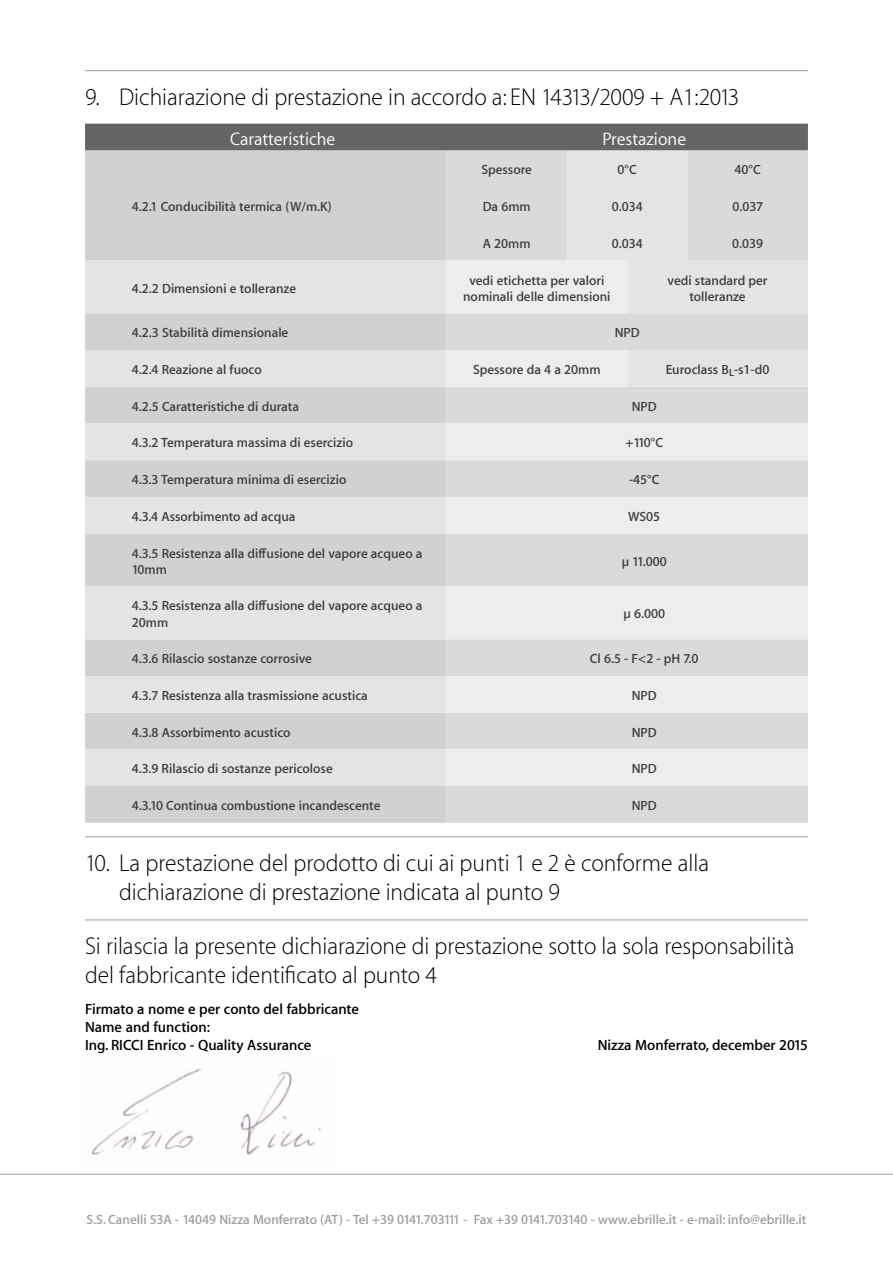
<style>
.page{position:relative;width:893px;height:1263px;background:#fff}
.page>*{position:absolute;margin:0;border:0;box-sizing:border-box;transform-origin:0 0}
.t1{font:100 24px/28.8px "Myriad Set Pro";color:#000}
.t2{font:18px "Myriad Set Pro Text";color:#fff}
.t3{font:600 15px/18px "Myriad Set Pro";color:#000}
.t4{font:600 13.5px/16.2px "Myriad Set Pro";color:#3e3d40;text-align:center}
.t5{font:600 13.5px "Myriad Set Pro";color:#9c9e9f}
</style>
<div class="page">
<hr style="left:85px;top:70px;width:723px;height:1px;background:#9c9e9f">
<hr style="left:85px;top:836px;width:723px;height:1px;background:#9c9e9f">
<hr style="left:85px;top:920px;width:723px;height:1px;background:#9c9e9f">
<div style="left:85px;top:124px;width:723px;height:27px;background:#646567"></div>
<div style="left:85px;top:786px;width:361px;height:37px;background:#d0d1d2"></div>
<div style="left:446px;top:786px;width:362px;height:37px;background:#d9dadb"></div>
<svg style="left:85px;top:151px;width:723px;height:635px;background:#d9dada"></svg>
<svg style="left:446px;top:261px;width:362px;height:525px;background:#e2e3e4"></svg>
<hr style="left:0;top:1174px;width:893px;height:1px;background:#9c9e9f">
<img style="left:92px;top:1068px;width:229px;height:88px">
<h1 class="t1" style="left:85px;top:82px;width:656px">9. Dichiarazione di prestazione in accordo a: EN 14313/2009 + A1:2013</h1>
<h2 class="t2" style="left:230px;top:125px;width:107px">Caratteristiche</h2>
<h2 class="t2" style="left:602px;top:125px;width:85px">Prestazione</h2>
<p class="t4" style="left:132px;top:198px;width:201px">4.2.1 Conducibilità termica (W/m.K)</p>
<p class="t4" style="left:481px;top:161px;width:52px">Spessore</p>
<p class="t4" style="left:618px;top:161px;width:21px">0°C</p>
<p class="t4" style="left:735px;top:161px;width:28px">40°C</p>
<p class="t4" style="left:483px;top:198px;width:50px">Da 6mm</p>
<p class="t4" style="left:612px;top:198px;width:33px">0.034</p>
<p class="t4" style="left:732px;top:198px;width:32px">0.037</p>
<p class="t4" style="left:483px;top:235px;width:49px">A 20mm</p>
<p class="t4" style="left:612px;top:235px;width:33px">0.034</p>
<p class="t4" style="left:732px;top:235px;width:32px">0.039</p>
<p class="t4" style="left:132px;top:279px;width:166px">4.2.2 Dimensioni e tolleranze</p>
<p class="t4" style="left:463px;top:271px;width:149px">vedi etichetta per valori nominali delle dimensioni</p>
<p class="t4" style="left:668px;top:271px;width:101px">vedi standard per tolleranze</p>
<p class="t4" style="left:132px;top:324px;width:158px">4.2.3 Stabilità dimensionale</p>
<p class="t4" style="left:615px;top:324px;width:27px">NPD</p>
<p class="t4" style="left:132px;top:361px;width:131px">4.2.4 Reazione al fuoco</p>
<p class="t4" style="left:473px;top:361px;width:129px">Spessore da 4 a 20mm</p>
<p class="t4" style="left:666px;top:361px;width:105px">Euroclass B<sub>L</sub>-s1-d0</p>
<p class="t4" style="left:132px;top:397px;width:169px">4.2.5 Caratteristiche di durata</p>
<p class="t4" style="left:632px;top:397px;width:27px">NPD</p>
<p class="t4" style="left:132px;top:434px;width:223px">4.3.2 Temperatura massima di esercizio</p>
<p class="t4" style="left:625px;top:434px;width:39px">+110°C</p>
<p class="t4" style="left:132px;top:471px;width:216px">4.3.3 Temperatura minima di esercizio</p>
<p class="t4" style="left:629px;top:471px;width:32px">-45°C</p>
<p class="t4" style="left:132px;top:508px;width:165px">4.3.4 Assorbimento ad acqua</p>
<p class="t4" style="left:628px;top:508px;width:34px">WS05</p>
<p class="t4" style="left:132px;top:544px;width:292px;text-align:left">4.3.5 Resistenza alla diffusione del vapore acqueo a<br>10mm</p>
<p class="t4" style="left:622px;top:552px;width:47px">μ 11.000</p>
<p class="t4" style="left:132px;top:597px;width:292px;text-align:left">4.3.5 Resistenza alla diffusione del vapore acqueo a<br>20mm</p>
<p class="t4" style="left:623px;top:605px;width:43px">μ 6.000</p>
<p class="t4" style="left:132px;top:650px;width:182px">4.3.6 Rilascio sostanze corrosive</p>
<p class="t4" style="left:590px;top:650px;width:110px">Cl 6.5 - F&lt;2 - pH 7.0</p>
<p class="t4" style="left:132px;top:687px;width:238px">4.3.7 Resistenza alla trasmissione acustica</p>
<p class="t4" style="left:632px;top:687px;width:27px">NPD</p>
<p class="t4" style="left:132px;top:723px;width:160px">4.3.8 Assorbimento acustico</p>
<p class="t4" style="left:632px;top:723px;width:27px">NPD</p>
<p class="t4" style="left:132px;top:760px;width:202px">4.3.9 Rilascio di sostanze pericolose</p>
<p class="t4" style="left:632px;top:760px;width:27px">NPD</p>
<p class="t4" style="left:132px;top:797px;width:250px">4.3.10 Continua combustione incandescente</p>
<p class="t4" style="left:632px;top:797px;width:27px">NPD</p>
<h1 class="t1" style="left:119px;top:848px;width:591px;text-indent:-34px">10. La prestazione del prodotto di cui ai punti 1 e 2 è conforme alla dichiarazione di prestazione indicata al punto 9</h1>
<h1 class="t1" style="left:85px;top:931px;width:711px">Si rilascia la presente dichiarazione di prestazione sotto la sola responsabilità del fabbricante identificato al punto 4</h1>
<p class="t3" style="left:85px;top:999px;width:276px">Firmato a nome e per conto del fabbricante<br>Name and function:<br>Ing. RICCI Enrico - Quality Assurance</p>
<p class="t3" style="left:598px;top:1035px;width:212px">Nizza Monferrato, december 2015</p>
<p class="t5" style="left:87px;top:1209px;width:721px">S.S. Canelli 53A - 14049 Nizza Monferrato (AT) - Tel +39 0141.703111 - Fax +39 0141.703140 - www.ebrille.it - e-mail: info@ebrille.it</p>
</div>
